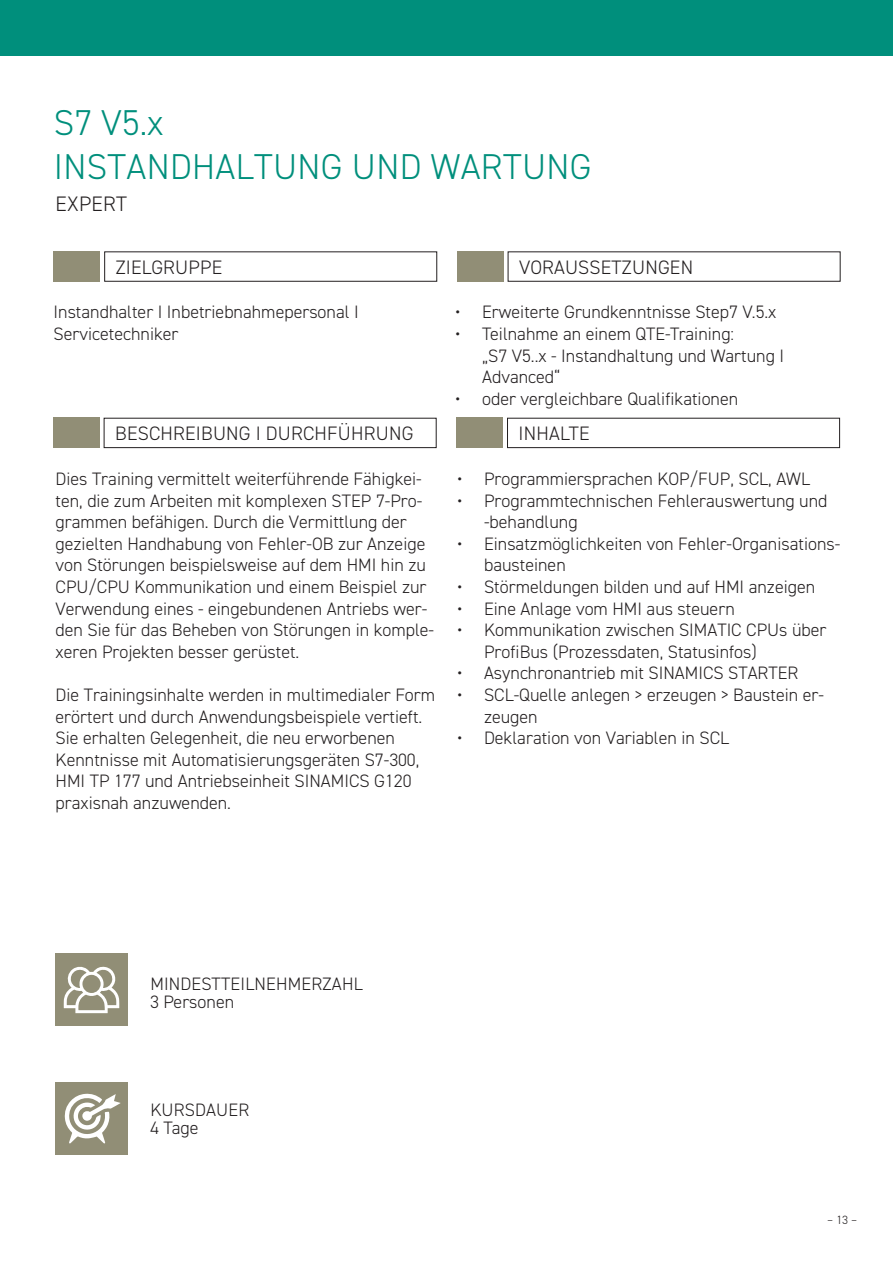
<style>
.page{position:relative;width:893px;height:1263px;background:#fff}
.page>*{position:absolute;margin:0;border:0;box-sizing:border-box;transform-origin:0 0}
.Bezeichnung_Schulung{font:300 36px "DIN2014";letter-spacing:.01em;color:#008f7c}
.t1{font:300 21px "DIN2014";letter-spacing:.01em;color:#231f20}
.t2{font:300 19.5px "DIN2014";letter-spacing:.01em;color:#231f20}
.Text_Schulung_fließend{font:300 18px/21.6px "DIN2014";color:#231f20}
.Inhalt_1{font:300 18px/21.6px "DIN2014";color:#231f20}
.t3{font:300 12px "DIN2014";color:#231f20}
</style>
<div class="page">
<div style="left:0;top:0;width:893px;height:55px;background:#008f7c"></div>
<div style="left:54px;top:251px;width:46px;height:31px;background:#918e76"></div>
<div style="left:104px;top:251px;width:333px;height:31px;border:1px solid #231f20"></div>
<div style="left:457px;top:251px;width:46px;height:31px;background:#918e76"></div>
<div style="left:508px;top:251px;width:332px;height:31px;border:1px solid #231f20"></div>
<div style="left:53px;top:418px;width:46px;height:30px;background:#918e76"></div>
<div style="left:104px;top:418px;width:333px;height:30px;border:1px solid #231f20"></div>
<div style="left:456px;top:418px;width:47px;height:30px;background:#918e76"></div>
<div style="left:507px;top:418px;width:333px;height:30px;border:1px solid #231f20"></div>
<div style="left:56px;top:1082px;width:72px;height:73px;background:#918e76"></div>
<svg style="left:64px;top:1093px;width:57px;height:51px"></svg>
<div style="left:56px;top:954px;width:72px;height:72px;background:#918e76"></div>
<svg style="left:64px;top:966px;width:55px;height:47px"></svg>
<p class="Bezeichnung_Schulung" style="left:54px;top:101px;width:111px">S7 V5.x</p>
<p class="Bezeichnung_Schulung" style="left:54px;top:144px;width:539px">INSTANDHALTUNG UND WARTUNG</p>
<p class="t1" style="left:56px;top:191px;width:73px">EXPERT</p>
<p class="t2" style="left:116px;top:255px;width:108px">ZIELGRUPPE</p>
<p class="t2" style="left:519px;top:255px;width:176px">VORAUSSETZUNGEN</p>
<p class="Inhalt_1" style="left:54px;top:301px;width:307px">Instandhalter I Inbetriebnahmepersonal I<br>Servicetechniker</p>
<p class="Text_Schulung_fließend" style="left:455px;top:301px;width:323px">• Erweiterte Grundkenntnisse Step7 V.5.x</p>
<p class="Text_Schulung_fließend" style="left:455px;top:323px;width:280px">• Teilnahme an einem QTE-Training:</p>
<p class="Text_Schulung_fließend" style="left:482px;top:345px;width:303px">„S7 V5..x - Instandhaltung und Wartung I<br>Advanced“</p>
<p class="Text_Schulung_fließend" style="left:455px;top:388px;width:285px">• oder vergleichbare Qualifikationen</p>
<p class="t2" style="left:115px;top:421px;width:300px">BESCHREIBUNG I DURCHFÜHRUNG</p>
<p class="t2" style="left:519px;top:421px;width:73px">INHALTE</p>
<p class="Text_Schulung_fließend" style="left:56px;top:468px;width:380px">Dies Training vermittelt weiterführende Fähigkei&shy;ten, die zum Arbeiten mit komplexen STEP 7-Pro&shy;grammen befähigen. Durch die Vermittlung der gezielten Handhabung von Fehler-OB zur Anzeige von Störungen beispielsweise auf dem HMI hin zu CPU/CPU Kommunikation und einem Beispiel zur Verwendung eines - eingebundenen Antriebs wer&shy;den Sie für das Beheben von Störungen in komple&shy;xeren Projekten besser gerüstet.</p>
<p class="Text_Schulung_fließend" style="left:56px;top:684px;width:381px">Die Trainingsinhalte werden in multimedialer Form erörtert und durch Anwendungsbeispiele vertieft.<br>Sie erhalten Gelegenheit, die neu erworbenen Kenntnisse mit Automatisierungsgeräten S7-300, HMI TP 177 und Antriebseinheit SINAMICS G120 praxisnah anzuwenden.</p>
<p class="Text_Schulung_fließend" style="left:457px;top:468px;width:354px">• Programmiersprachen KOP/FUP, SCL, AWL</p>
<p class="Text_Schulung_fließend" style="left:484px;top:490px;width:345px;text-indent:-27px">• Programmtechnischen Fehlerauswertung und -behandlung</p>
<p class="Text_Schulung_fließend" style="left:484px;top:533px;width:358px;text-indent:-27px">• Einsatzmöglichkeiten von Fehler-Organisations&shy;bausteinen</p>
<p class="Text_Schulung_fließend" style="left:457px;top:576px;width:360px">• Störmeldungen bilden und auf HMI anzeigen</p>
<p class="Text_Schulung_fließend" style="left:457px;top:598px;width:279px">• Eine Anlage vom HMI aus steuern</p>
<p class="Text_Schulung_fließend" style="left:484px;top:619px;width:344px;text-indent:-27px">• Kommunikation zwischen SIMATIC CPUs über<br>ProfiBus (Prozessdaten, Statusinfos)</p>
<p class="Text_Schulung_fließend" style="left:457px;top:662px;width:343px">• Asynchronantrieb mit SINAMICS STARTER</p>
<p class="Text_Schulung_fließend" style="left:484px;top:684px;width:341px;text-indent:-27px">• SCL-Quelle anlegen &gt; erzeugen &gt; Baustein er&shy;zeugen</p>
<p class="Text_Schulung_fließend" style="left:457px;top:727px;width:274px">• Deklaration von Variablen in SCL</p>
<p class="Text_Schulung_fließend" style="left:150px;top:973px;width:214px">MINDESTTEILNEHMERZAHL</p>
<p class="Text_Schulung_fließend" style="left:150px;top:991px;width:85px">3 Personen</p>
<p class="Text_Schulung_fließend" style="left:150px;top:1099px;width:100px">KURSDAUER</p>
<p class="Text_Schulung_fließend" style="left:150px;top:1117px;width:50px">4 Tage</p>
<p class="t3" style="left:827px;top:1213px;width:31px">– 13 –</p>
</div>
